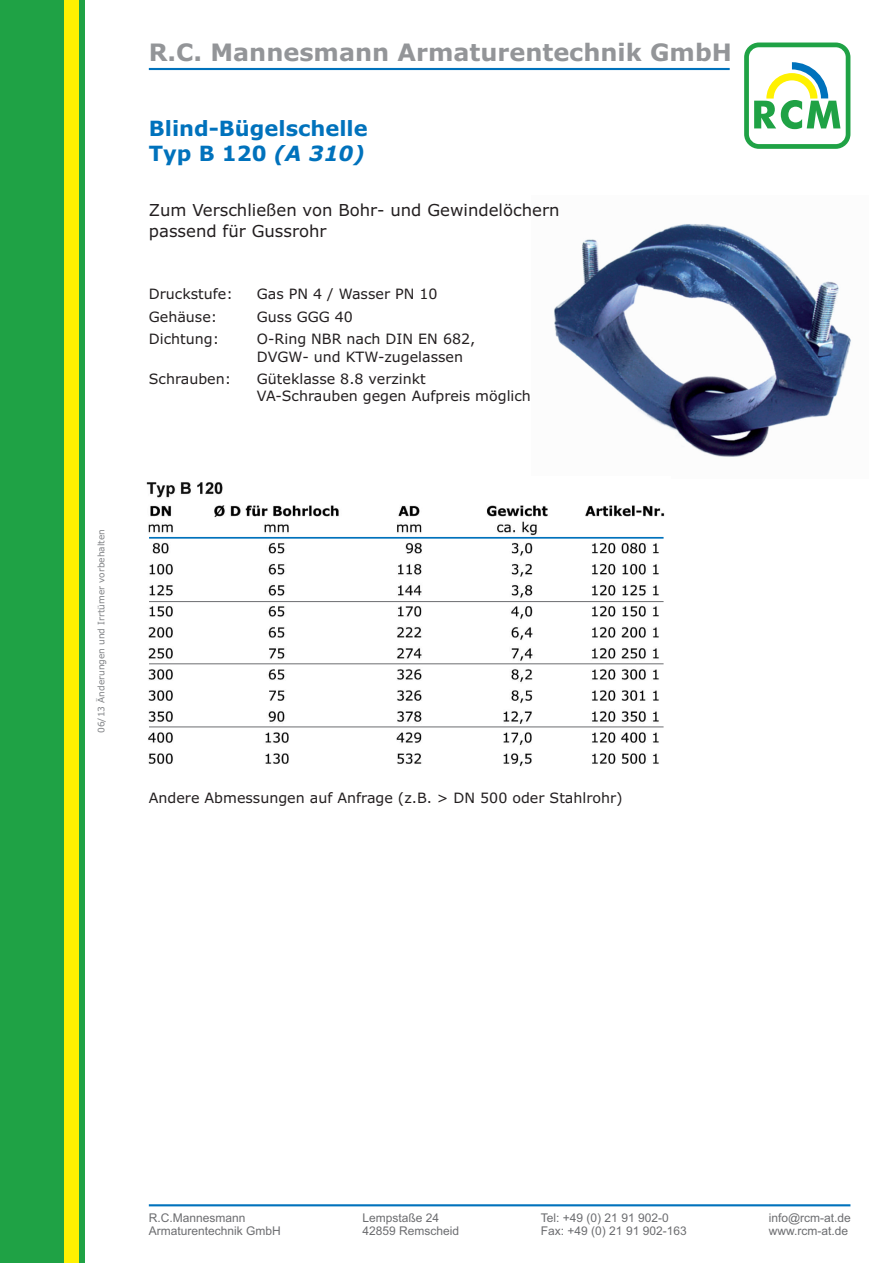
<style>
.page{position:relative;width:893px;height:1263px;background:#fff}
.page>*{position:absolute;margin:0;border:0;box-sizing:border-box;transform-origin:0 0}
.t1{font:700 24px "Verdana";color:#939598}
.t2{font:700 21px/25.5px "Verdana";color:#0072bc}
.t3{font:16.5px/20.1px "Verdana";color:#231f20}
.t4{font:14.25px/17.2px "Verdana";color:#231f20}
.t5{font:12px/13.4px "Arial";color:#6c6d70}
.t6{font:9px "Verdana";color:#808285}
.s1{font-style:italic}
</style>
<div class="page">
<img style="left:554px;top:224px;width:297px;height:233px">
<svg style="left:744px;top:43px;width:106px;height:106px"></svg>
<div style="left:0;top:0;width:85px;height:1263px;background:#1fa245"></div>
<div style="left:64px;top:0;width:15px;height:1263px;background:#fff101"></div>
<hr style="left:149px;top:1204px;width:701px;height:2px;background:#0072bc">
<hr style="left:149px;top:68px;width:581px;height:2px;background:#0072bc">
<img style="left:146px;top:482px;width:519px;height:285px">
<hr style="left:149px;top:537px;width:515px;height:2px;background:#0072bc">
<hr style="left:149px;top:601px;width:515px;height:1px;background:#6c6d70">
<hr style="left:149px;top:663px;width:515px;height:1px;background:#6c6d70">
<hr style="left:149px;top:726px;width:515px;height:1px;background:#6c6d70">
<h1 class="t1" style="left:149px;top:42px;width:584px">R.C. Mannesmann Armaturentechnik GmbH</h1>
<h2 class="t2" style="left:149px;top:117px;width:220px">Blind-Bügelschelle<br>Typ B 120 <span class="s1">(A 310)</span></h2>
<p class="t3" style="left:149px;top:202px;width:412px">Zum Verschließen von Bohr- und Gewindelöchern passend für Gussrohr</p>
<p class="t4" style="left:149px;top:284px;width:85px;line-height:22.5px">Druckstufe:<br>Gehäuse:</p>
<p class="t4" style="left:257px;top:287px;width:182px">Gas PN 4 / Wasser PN 10</p>
<p class="t4" style="left:257px;top:309px;width:98px">Guss GGG 40</p>
<p class="t4" style="left:149px;top:332px;width:72px">Dichtung:</p>
<p class="t4" style="left:257px;top:332px;width:220px">O-Ring NBR nach DIN EN 682,<br>DVGW- und KTW-zugelassen</p>
<p class="t4" style="left:149px;top:371px;width:84px">Schrauben:</p>
<p class="t4" style="left:257px;top:371px;width:276px">Güteklasse 8.8 verzinkt<br>VA-Schrauben gegen Aufpreis möglich</p>
<p class="t6" style="left:98px;top:733px;width:205px;rotate:-90deg">06/13 Änderungen und Irrtümer vorbehalten</p>
<p class="t4" style="left:149px;top:790px;width:475px">Andere Abmessungen auf Anfrage (z.B. &gt; DN 500 oder Stahlrohr)</p>
<p class="t5" style="left:149px;top:1212px;width:134px">R.C.Mannesmann<br>Armaturentechnik GmbH</p>
<p class="t5" style="left:362px;top:1212px;width:98px">Lempstaße 24<br>42859 Remscheid</p>
<p class="t5" style="left:541px;top:1212px;width:147px">Tel: +49 (0) 21 91 902-0<br>Fax: +49 (0) 21 91 902-163</p>
<p class="t5" style="left:769px;top:1212px;width:84px">info@rcm-at.de www.rcm-at.de</p>
</div>
